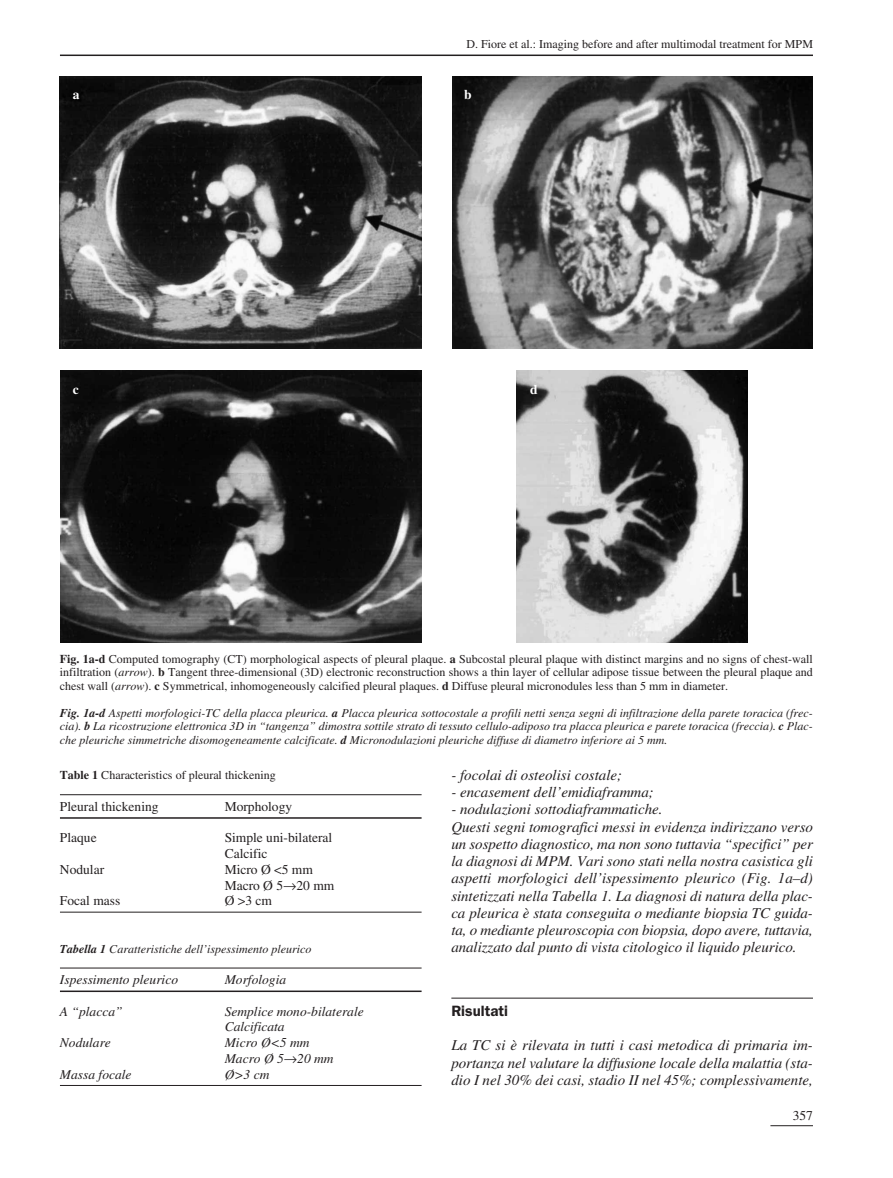
<style>
.page{position:relative;width:893px;height:1178px;background:#fff}
.page>*{position:absolute;margin:0;border:0;box-sizing:border-box;transform-origin:0 0}
.t1{font:italic 15px/17.2px "Times";letter-spacing:-.005em;color:#231f20}
.t2{font:600 15px "Franklin Gothic";color:#231f20}
.t3{font:italic 13.5px/15.8px "Times";color:#231f20}
.t4{font:13.5px/15.8px "Times";color:#231f20}
.t5{font:700 13.5px "Times";color:#fff}
.t6{font:12px/13.5px "Times";color:#231f20;text-align:justify}
.t7{font:italic 12px/13.5px "Times";color:#231f20;text-align:justify}
.s1{font-weight:700}
.s2{font-style:italic}
</style>
<div class="page">
<hr style="left:770px;top:1125px;width:43px;height:1px;background:#231f20">
<hr style="left:60px;top:55px;width:753px;height:1px;background:#231f20">
<img style="left:60px;top:77px;width:361px;height:271px">
<img style="left:60px;top:370px;width:361px;height:272px">
<img style="left:516px;top:370px;width:231px;height:272px">
<img style="left:452px;top:77px;width:361px;height:272px">
<hr style="left:60px;top:794px;width:361px;height:1px;background:#231f20">
<hr style="left:60px;top:817px;width:361px;height:1px;background:#231f20">
<hr style="left:60px;top:911px;width:361px;height:1px;background:#231f20">
<hr style="left:60px;top:967px;width:361px;height:1px;background:#231f20">
<hr style="left:60px;top:990px;width:361px;height:2px;background:#231f20">
<hr style="left:60px;top:1085px;width:361px;height:1px;background:#231f20">
<hr style="left:451px;top:997px;width:362px;height:1px;background:#231f20">
<p class="t5" style="left:73px;top:89px;width:8px">a</p>
<p class="t6" style="left:466px;top:39px;width:348px">D. Fiore et al.: Imaging before and after multimodal treatment for MPM</p>
<p class="t5" style="left:464px;top:89px;width:9px">b</p>
<p class="t5" style="left:73px;top:384px;width:7px">c</p>
<p class="t5" style="left:530px;top:384px;width:9px">d</p>
<p class="t6" style="left:60px;top:653px;width:754px"><span class="s1">Fig. 1a-d</span> Computed tomography (CT) morphological aspects of pleural plaque. <span class="s1">a</span> Subcostal pleural plaque with distinct margins and no signs of chest-wall infiltration (<span class="s2">arrow</span>). <span class="s1">b</span> Tangent three-dimensional (3D) electronic reconstruction shows a thin layer of cellular adipose tissue between the pleural plaque and chest wall (<span class="s2">arrow</span>). <span class="s1">c</span> Symmetrical, inhomogeneously calcified pleural plaques. <span class="s1">d</span> Diffuse pleural micronodules less than 5 mm in diameter.</p>
<p class="t7" style="left:60px;top:707px;width:754px"><span class="s1">Fig. 1a-d</span> Aspetti morfologici-TC della placca pleurica. <span class="s1">a</span> Placca pleurica sottocostale a profili netti senza segni di infiltrazione della parete toracica (frec&shy;cia). <span class="s1">b</span> La ricostruzione elettronica 3D in “tangenza” dimostra sottile strato di tessuto cellulo-adiposo tra placca pleurica e parete toracica (freccia). <span class="s1">c</span> Plac&shy;che pleuriche simmetriche disomogeneamente calcificate. <span class="s1">d</span> Micronodulazioni pleuriche diffuse di diametro inferiore ai 5 mm.</p>
<p class="t6" style="left:60px;top:769px;width:217px"><span class="s1">Table 1</span> Characteristics of pleural thickening</p>
<p class="t4" style="left:60px;top:799px;width:100px">Pleural thickening</p>
<p class="t4" style="left:225px;top:799px;width:69px">Morphology</p>
<p class="t4" style="left:60px;top:831px;width:38px">Plaque</p>
<p class="t4" style="left:225px;top:831px;width:109px">Simple uni-bilateral<br>Calcific</p>
<p class="t4" style="left:60px;top:862px;width:46px">Nodular</p>
<p class="t4" style="left:225px;top:862px;width:111px">Micro Ø &lt;5 mm<br>Macro Ø 5→20 mm</p>
<p class="t4" style="left:60px;top:894px;width:62px">Focal mass</p>
<p class="t4" style="left:225px;top:894px;width:49px">Ø &gt;3 cm</p>
<p class="t7" style="left:60px;top:943px;width:253px"><span class="s1">Tabella 1</span> Caratteristiche dell’ispessimento pleurico</p>
<p class="t3" style="left:60px;top:973px;width:120px">Ispessimento pleurico</p>
<p class="t3" style="left:225px;top:973px;width:63px">Morfologia</p>
<p class="t3" style="left:60px;top:1004px;width:64px">A “placca”</p>
<p class="t3" style="left:225px;top:1004px;width:141px">Semplice mono-bilaterale<br>Calcificata</p>
<p class="t3" style="left:60px;top:1036px;width:52px">Nodulare</p>
<p class="t3" style="left:225px;top:1036px;width:110px">Micro Ø&lt;5 mm<br>Macro Ø 5→20 mm</p>
<p class="t3" style="left:60px;top:1067px;width:73px">Massa focale</p>
<p class="t3" style="left:225px;top:1067px;width:46px">Ø&gt;3 cm</p>
<p class="t1" style="left:451px;top:767px;width:172px">- focolai di osteolisi costale;</p>
<p class="t1" style="left:451px;top:785px;width:204px">- encasement dell’emidiaframma;</p>
<p class="t1" style="left:451px;top:802px;width:363px">- nodulazioni sottodiaframmatiche.<br>Questi segni tomografici messi in evidenza indirizzano verso un sospetto diagnostico, ma non sono tuttavia “specifici” per la diagnosi di MPM. Vari sono stati nella nostra casistica gli aspetti morfologici dell’ispessimento pleurico (Fig. 1a–d) sintetizzati nella Tabella 1. La diagnosi di natura della plac&shy;ca pleurica è stata conseguita o mediante biopsia TC guida&shy;ta, o mediante pleuroscopia con biopsia, dopo avere, tuttavia, analizzato dal punto di vista citologico il liquido pleurico.</p>
<p class="t2" style="left:451px;top:1005px;width:58px">Risultati</p>
<p class="t1" style="left:451px;top:1038px;width:363px;text-align:justify">La TC si è rilevata in tutti i casi metodica di primaria im&shy;portanza nel valutare la diffusione locale della malattia (sta&shy;dio I nel 30% dei casi, stadio II nel 45%; complessivamente,</p>
<p class="t4" style="left:792px;top:1108px;width:22px">357</p>
</div>
